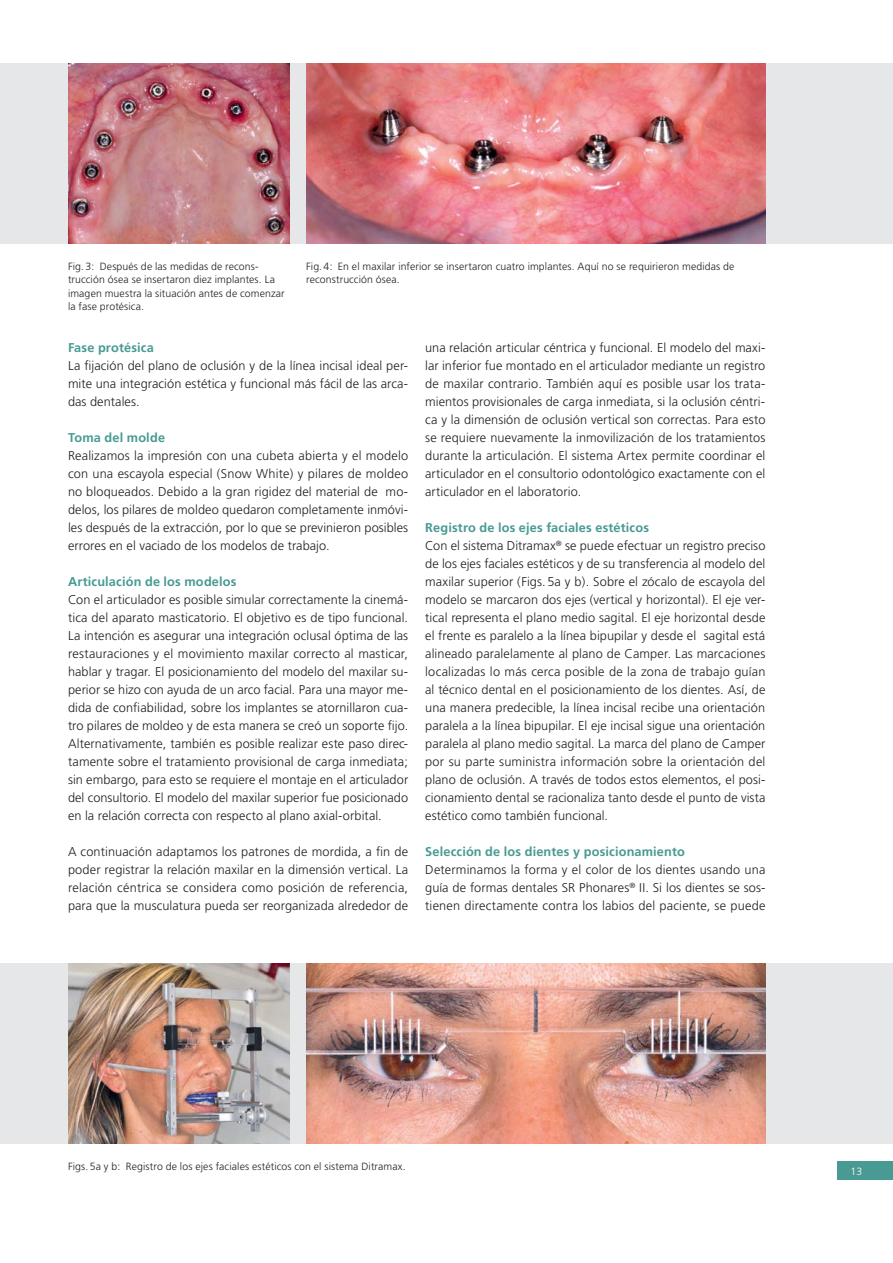
<style>
.page{position:relative;width:893px;height:1263px;background:#fff}
.page>*{position:absolute;margin:0;border:0;box-sizing:border-box;transform-origin:0 0}
.t1{font:300 12.75px/18px "Frutiger";letter-spacing:.005em;color:#231f20;text-align:justify}
.t2{font:700 12.75px "Frutiger";letter-spacing:.01em;color:#489a92}
.t3{font:300 10.5px/13.5px "Frutiger";letter-spacing:.01em;color:#231f20}
.t4{font:300 10.5px "Frutiger";color:#fff}
.s1{font-weight:700;color:#489a92}
</style>
<div class="page">
<div style="left:0;top:64px;width:893px;height:180px;background:#e6e7e8"></div>
<img style="left:68px;top:64px;width:221px;height:180px">
<img style="left:306px;top:64px;width:459px;height:180px">
<div style="left:0;top:964px;width:893px;height:180px;background:#e6e7e8"></div>
<img style="left:306px;top:964px;width:459px;height:180px">
<img style="left:68px;top:964px;width:221px;height:180px">
<div style="left:838px;top:1162px;width:55px;height:18px;background:#489a92"></div>
<p class="t3" style="left:68px;top:260px;width:218px">Fig. 3: Después de las medidas de recons&shy;trucción ósea se insertaron diez implantes. La imagen muestra la situación antes de comenzar la fase protésica.</p>
<p class="t3" style="left:306px;top:260px;width:430px">Fig. 4: En el maxilar inferior se insertaron cuatro implantes. Aquí no se requirieron medidas de reconstrucción ósea.</p>
<p class="t2" style="left:68px;top:342px;width:87px">Fase protésica</p>
<p class="t1" style="left:68px;top:357px;width:342px">La fijación del plano de oclusión y de la línea incisal ideal per&shy;mite una integración estética y funcional más fácil de las arca&shy;das dentales.</p>
<p class="t2" style="left:68px;top:432px;width:99px">Toma del molde</p>
<p class="t1" style="left:68px;top:447px;width:342px">Realizamos la impresión con una cubeta abierta y el modelo con una escayola especial (Snow White) y pilares de moldeo no bloqueados. Debido a la gran rigidez del material de mo&shy;delos, los pilares de moldeo quedaron completamente inmóvi&shy;les después de la extracción, por lo que se previnieron posibles errores en el vaciado de los modelos de trabajo.</p>
<p class="t2" style="left:68px;top:576px;width:170px">Articulación de los modelos</p>
<p class="t1" style="left:68px;top:591px;width:342px">Con el articulador es posible simular correctamente la cinemá&shy;tica del aparato masticatorio. El objetivo es de tipo funcional.<br>La intención es asegurar una integración oclusal óptima de las restauraciones y el movimiento maxilar correcto al masticar, hablar y tragar. El posicionamiento del modelo del maxilar su&shy;perior se hizo con ayuda de un arco facial. Para una mayor me&shy;dida de confiabilidad, sobre los implantes se atornillaron cua&shy;tro pilares de moldeo y de esta manera se creó un soporte fijo.<br>Alternativamente, también es posible realizar este paso direc&shy;tamente sobre el tratamiento provisional de carga inmediata; sin embargo, para esto se requiere el montaje en el articulador del consultorio. El modelo del maxilar superior fue posicionado en la relación correcta con respecto al plano axial-orbital.</p>
<p class="t1" style="left:68px;top:843px;width:342px">A continuación adaptamos los patrones de mordida, a fin de poder registrar la relación maxilar en la dimensión vertical. La relación céntrica se considera como posición de referencia, para que la musculatura pueda ser reorganizada alrededor de</p>
<p class="t1" style="left:425px;top:339px;width:342px">una relación articular céntrica y funcional. El modelo del maxi&shy;lar inferior fue montado en el articulador mediante un registro de maxilar contrario. También aquí es posible usar los trata&shy;mientos provisionales de carga inmediata, si la oclusión céntri&shy;ca y la dimensión de oclusión vertical son correctas. Para esto se requiere nuevamente la inmovilización de los tratamientos durante la articulación. El sistema Artex permite coordinar el articulador en el consultorio odontológico exactamente con el articulador en el laboratorio.</p>
<p class="t1" style="left:425px;top:519px;width:342px;text-align:left"><span class="s1">Registro de los ejes faciales estéticos<br></span>Con el sistema Ditramax<sup>®</sup> se puede efectuar un registro preciso de los ejes faciales estéticos y de su transferencia al modelo del maxilar superior (Figs. 5a y b). Sobre el zócalo de escayola del modelo se marcaron dos ejes (vertical y horizontal). El eje ver&shy;tical representa el plano medio sagital. El eje horizontal desde el frente es paralelo a la línea bipupilar y desde el sagital está alineado paralelamente al plano de Camper. Las marcaciones localizadas lo más cerca posible de la zona de trabajo guían al técnico dental en el posicionamiento de los dientes. Así, de una manera predecible, la línea incisal recibe una orientación paralela a la línea bipupilar. El eje incisal sigue una orientación paralela al plano medio sagital. La marca del plano de Camper por su parte suministra información sobre la orientación del plano de oclusión. A través de todos estos elementos, el posi&shy;cionamiento dental se racionaliza tanto desde el punto de vista estético como también funcional.</p>
<p class="t2" style="left:425px;top:846px;width:261px">Selección de los dientes y posicionamiento</p>
<p class="t1" style="left:425px;top:861px;width:342px">Determinamos la forma y el color de los dientes usando una guía de formas dentales SR Phonares<sup>®</sup> II. Si los dientes se sos&shy;tienen directamente contra los labios del paciente, se puede</p>
<p class="t3" style="left:68px;top:1160px;width:339px">Figs. 5a y b: Registro de los ejes faciales estéticos con el sistema Ditramax.</p>
<p class="t4" style="left:850px;top:1167px;width:13px">13</p>
</div>
